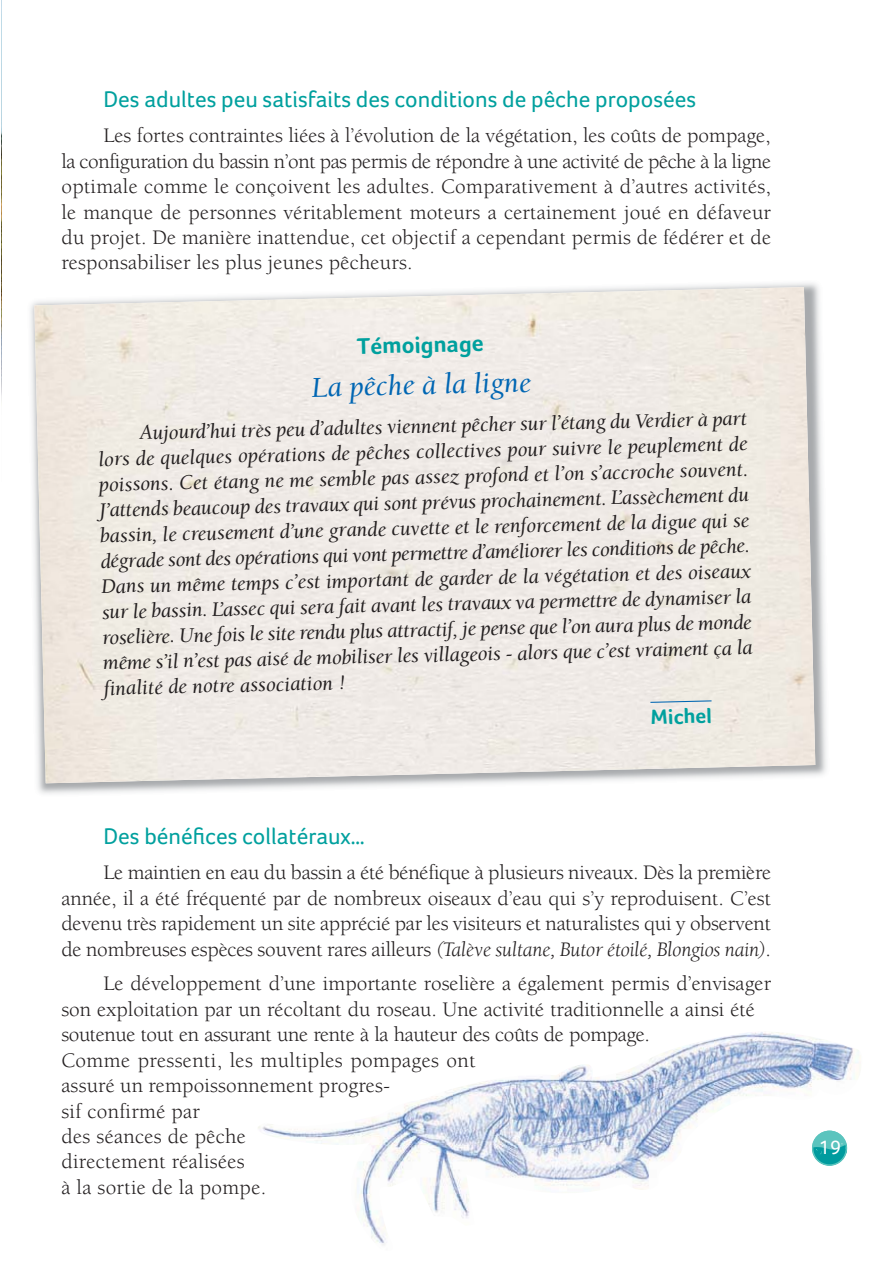
<style>
.page{position:relative;width:893px;height:1263px;background:#fff}
.page>*{position:absolute;margin:0;border:0;box-sizing:border-box;transform-origin:0 0}
.t1{font:italic 29.7px "Berkeley";color:#0066b3}
.t2{font:23.4px "Foco";color:#00a09e}
.t3{font:700 23.4px "Foco";color:#00a09e}
.t4{font:21.15px/25.5px "Berkeley";color:#231f20;text-align:justify}
.t5{font:italic 21.15px/25.7px "Berkeley";color:#231f20;text-align:justify}
.t6{font:700 21.15px "Foco";color:#00a09e}
.t7{font:20.1px "Foco";color:#fff}
.s1{font-style:italic}
</style>
<div class="page">
<img style="left:30px;top:283px;width:797px;height:511px">
<img style="left:34px;top:287px;width:781px;height:496px">
<svg style="left:649px;top:700px;width:64px;height:3px"></svg>
<img style="left:1px;top:0;width:1px;height:404px">
<img style="left:258px;top:1032px;width:602px;height:213px">
<p class="t2" style="left:104px;top:90px;width:594px">Des adultes peu satisfaits des conditions de pêche proposées</p>
<p class="t4" style="left:61px;top:125px;width:711px;text-indent:42px">Les fortes contraintes liées à l’évolution de la végétation, les coûts de pompage, la configuration du bassin n’ont pas permis de répondre à une activité de pêche à la ligne optimale comme le conçoivent les adultes. Comparativement à d’autres activités, le manque de personnes véritablement moteurs a certainement joué en défaveur du projet. De manière inattendue, cet objectif a cependant permis de fédérer et de responsabiliser les plus jeunes pêcheurs.</p>
<p class="t3" style="left:357px;top:337px;width:128px;rotate:-1deg">Témoignage</p>
<h1 class="t1" style="left:311px;top:375px;width:221px;rotate:-1deg">La pêche à la ligne</h1>
<p class="t5" style="left:98px;top:421px;width:652px;text-indent:42px;rotate:-1deg">Aujourd’hui très peu d’adultes viennent pêcher sur l’étang du Verdier à part lors de quelques opérations de pêches collectives pour suivre le peuplement de poissons. Cet étang ne me semble pas assez profond et l’on s’accroche souvent.<br>J’attends beaucoup des travaux qui sont prévus prochainement. L’assèchement du bassin, le creusement d’une grande cuvette et le renforcement de la digue qui se dégrade sont des opérations qui vont permettre d’améliorer les conditions de pêche.<br>Dans un même temps c’est important de garder de la végétation et des oiseaux sur le bassin. L’assec qui sera fait avant les travaux va permettre de dynamiser la roselière. Une fois le site rendu plus attractif, je pense que l’on aura plus de monde même s’il n’est pas aisé de mobiliser les villageois - alors que c’est vraiment ça la finalité de notre association !</p>
<p class="t6" style="left:651px;top:709px;width:63px;rotate:-1deg">Michel</p>
<p class="t2" style="left:104px;top:827px;width:263px">Des bénéfices collatéraux…</p>
<p class="t4" style="left:61px;top:862px;width:711px;text-indent:42px">Le maintien en eau du bassin a été bénéfique à plusieurs niveaux. Dès la première année, il a été fréquenté par de nombreux oiseaux d’eau qui s’y reproduisent. C’est devenu très rapidement un site apprécié par les visiteurs et naturalistes qui y observent de nombreuses espèces souvent rares ailleurs <span class="s1">(Talève sultane, Butor étoilé, Blongios nain)</span>.</p>
<p class="t4" style="left:61px;top:973px;width:711px;text-align:left;text-indent:42px">Le développement d’une importante roselière a également permis d’envisager son exploitation par un récoltant du roseau. Une activité traditionnelle a ainsi été soutenue tout en assurant une rente à la hauteur des coûts de pompage.<br>Comme pressenti, les multiples pompages ont<br>assuré un rempoissonnement progres-<br>sif confirmé par<br>des séances de pêche<br>directement réalisées<br>à la sortie de la pompe.</p>
<p class="t7" style="left:819px;top:1139px;width:24px">19</p>
</div>
